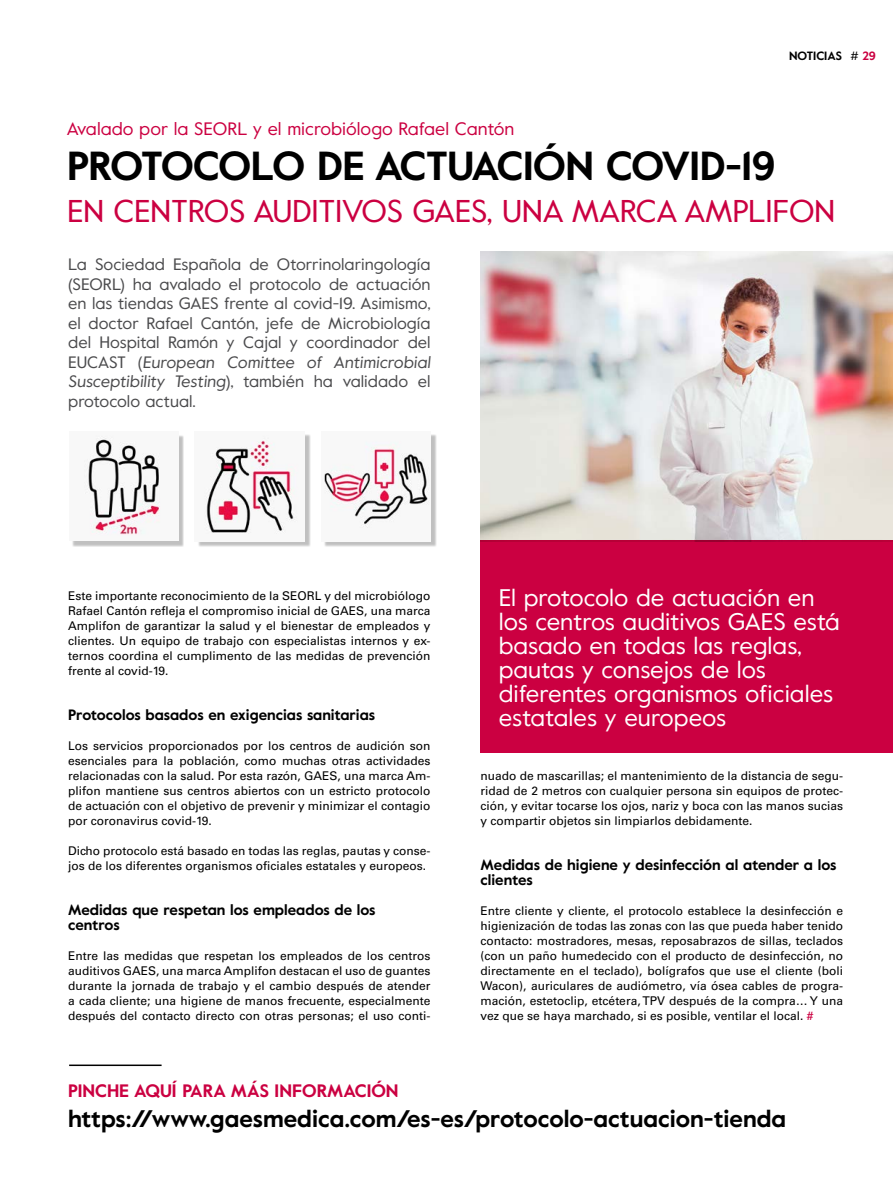
<style>
.page{position:relative;width:893px;height:1178px;background:#fff}
.page>*{position:absolute;margin:0;border:0;box-sizing:border-box;transform-origin:0 0}
.t1{font:700 40.5px "Value";letter-spacing:-.01em;color:#000}
.t2{font:31.5px "Value";letter-spacing:-.01em;color:#cb0041}
.t3{font:24px/24px "Value";color:#fff}
.t4{font:700 24px "Value";color:#000}
.t5{font:18px "Value";color:#cb0041}
.t6{font:700 18px "Value";color:#cb0041}
.t7{font:16.5px/19.5px "Value";color:#4b4b4d}
.t8{font:700 15px/15px "Value";color:#000}
.t9{font:12px/15px "Univers LT Std";color:#000;text-align:justify}
.t10{font:700 12px "Value";color:#000}
.s1{font-weight:400}
.s2{color:#cb0041}
</style>
<div class="page">
<img style="left:481px;top:252px;width:412px;height:288px">
<div style="left:72px;top:434px;width:112px;height:113px;background:#000;opacity:.25"></div>
<img style="left:72px;top:434px;width:106px;height:107px">
<div style="left:197px;top:434px;width:113px;height:113px;background:#000;opacity:.25"></div>
<img style="left:197px;top:434px;width:107px;height:107px">
<div style="left:324px;top:434px;width:113px;height:113px;background:#000;opacity:.25"></div>
<img style="left:324px;top:434px;width:107px;height:107px">
<div style="left:480px;top:540px;width:413px;height:213px;background:#cb0041"></div>
<hr style="left:69px;top:1064px;width:93px;height:2px;background:#000">
<h3 class="t5" style="left:67px;top:116px;width:449px">Avalado por la SEORL y el microbiólogo Rafael Cantón</h3>
<p class="t10" style="left:789px;top:47px;width:88px">NOTICIAS <span class="s1">#</span> <span class="s2">29</span></p>
<h1 class="t1" style="left:67px;top:138px;width:710px">PROTOCOLO DE ACTUACIÓN COVID-19</h1>
<h2 class="t2" style="left:67px;top:189px;width:770px">EN CENTROS AUDITIVOS GAES, UNA MARCA AMPLIFON</h2>
<p class="t7" style="left:68px;top:254px;width:366px">La Sociedad Española de Otorrinolaringología (SEORL) ha avalado el protocolo de actuación en las tiendas GAES frente al covid-19. Asimismo, el doctor Rafael Cantón, jefe de Microbiología del Hospital Ramón y Cajal y coordinador del EUCAST (European Comittee of Antimicrobial Susceptibility Testing), también ha validado el protocolo actual.</p>
<p class="t9" style="left:68px;top:588px;width:364px">Este importante reconocimiento de la SEORL y del microbiólogo Rafael Cantón refleja el compromiso inicial de GAES, una marca Amplifon de garantizar la salud y el bienestar de empleados y clientes. Un equipo de trabajo con especialistas internos y ex&shy;ternos coordina el cumplimento de las medidas de prevención frente al covid-19.</p>
<p class="t8" style="left:68px;top:707px;width:309px">Protocolos basados en exigencias sanitarias</p>
<p class="t9" style="left:68px;top:738px;width:364px">Los servicios proporcionados por los centros de audición son esenciales para la población, como muchas otras actividades relacionadas con la salud. Por esta razón, GAES, una marca Am&shy;plifon mantiene sus centros abiertos con un estricto protocolo de actuación con el objetivo de prevenir y minimizar el contagio por coronavirus covid-19.</p>
<p class="t9" style="left:68px;top:843px;width:364px">Dicho protocolo está basado en todas las reglas, pautas y conse&shy;jos de los diferentes organismos oficiales estatales y europeos.</p>
<p class="t8" style="left:68px;top:902px;width:309px">Medidas que respetan los empleados de los centros</p>
<p class="t9" style="left:68px;top:948px;width:364px">Entre las medidas que respetan los empleados de los centros auditivos GAES, una marca Amplifon destacan el uso de guantes durante la jornada de trabajo y el cambio después de atender a cada cliente; una higiene de manos frecuente, especialmente después del contacto directo con otras personas; el uso conti-</p>
<h3 class="t3" style="left:499px;top:585px;width:343px">El protocolo de actuación en los centros auditivos GAES está basado en todas las reglas, pautas y consejos de los diferentes organismos oficiales estatales y europeos</h3>
<p class="t9" style="left:481px;top:768px;width:364px">nuado de mascarillas; el mantenimiento de la distancia de segu&shy;ridad de 2 metros con cualquier persona sin equipos de protec&shy;ción, y evitar tocarse los ojos, nariz y boca con las manos sucias y compartir objetos sin limpiarlos debidamente.</p>
<p class="t8" style="left:481px;top:857px;width:357px">Medidas de higiene y desinfección al atender a los clientes</p>
<p class="t9" style="left:481px;top:903px;width:364px">Entre cliente y cliente, el protocolo establece la desinfección e higienización de todas las zonas con las que pueda haber tenido contacto: mostradores, mesas, reposabrazos de sillas, teclados (con un paño humedecido con el producto de desinfección, no directamente en el teclado), bolígrafos que use el cliente (boli Wacon), auriculares de audiómetro, vía ósea cables de progra&shy;mación, estetoclip, etcétera, TPV después de la compra… Y una vez que se haya marchado, si es posible, ventilar el local. <span class="s2">#</span></p>
<h3 class="t6" style="left:68px;top:1079px;width:332px">PINCHE AQUÍ PARA MÁS INFORMACIÓN</h3>
<h3 class="t4" style="left:68px;top:1102px;width:720px">https://www.gaesmedica.com/es-es/protocolo-actuacion-tienda</h3>
</div>
